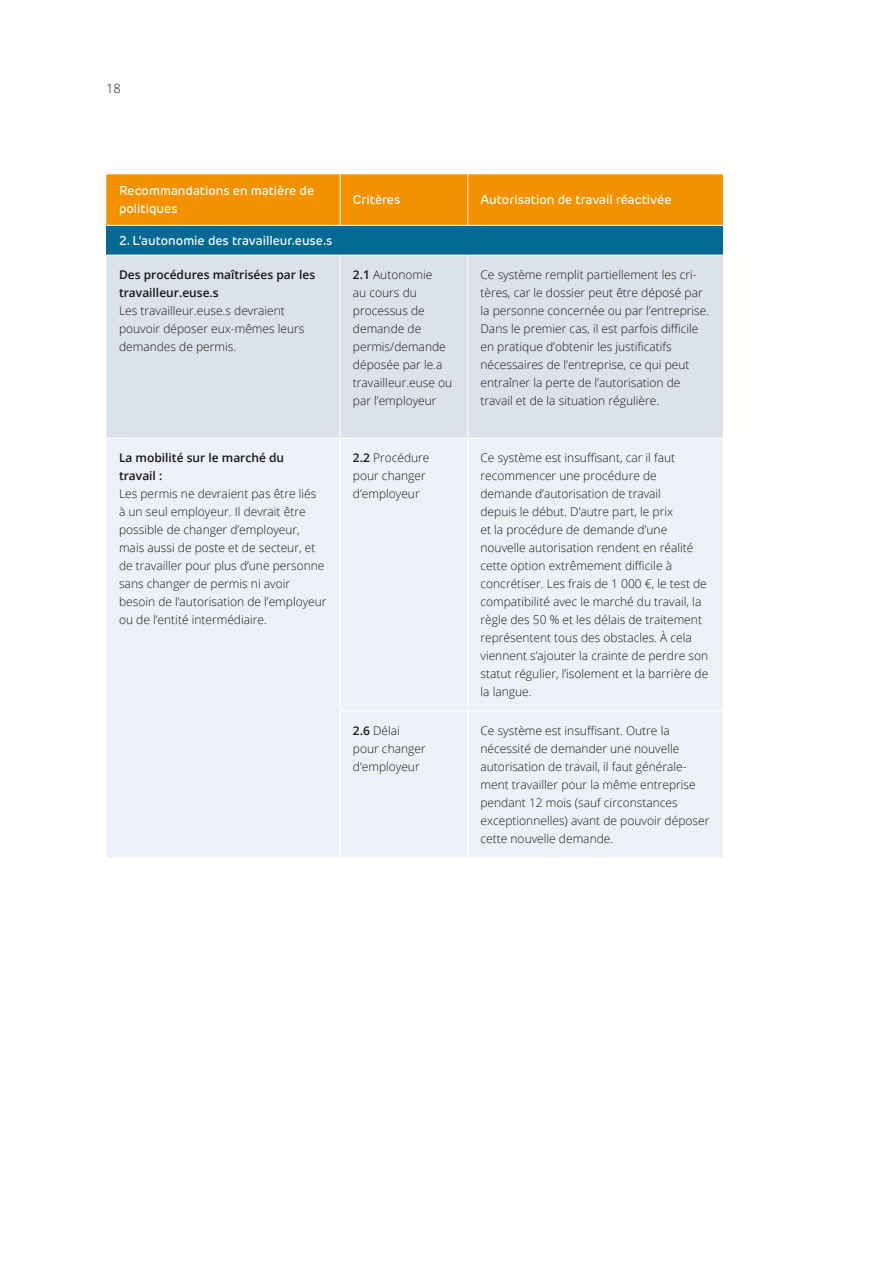
<style>
.page{position:relative;width:893px;height:1263px;background:#fff}
.page>*{position:absolute;margin:0;border:0;box-sizing:border-box;transform-origin:0 0}
.t1{font:500 12.75px/18px "New Rubrik Edge";color:#fff}
.t2{font:300 12.75px "Open Sans";color:#181716}
.t3{font:300 12px/18px "Open Sans";color:#181716}
.t4{font:600 12px/18px "Open Sans";color:#181716}
.s1{font-weight:600}
</style>
<div class="page">
<div style="left:106px;top:174px;width:617px;height:51px;background:#f39100"></div>
<div style="left:106px;top:225px;width:617px;height:30px;background:#046a93"></div>
<div style="left:106px;top:256px;width:617px;height:182px;background:#dce2ec"></div>
<div style="left:106px;top:439px;width:617px;height:418px;background:#edf0f6"></div>
<hr style="left:340px;top:174px;width:1px;height:51px;background:#fff">
<hr style="left:467px;top:174px;width:1px;height:51px;background:#fff">
<hr style="left:106px;top:225px;width:234px;height:1px;background:#fff">
<hr style="left:340px;top:225px;width:128px;height:1px;background:#fff">
<hr style="left:468px;top:225px;width:255px;height:1px;background:#fff">
<hr style="left:340px;top:256px;width:1px;height:182px;background:#fff">
<hr style="left:467px;top:256px;width:1px;height:182px;background:#fff">
<hr style="left:340px;top:439px;width:1px;height:271px;background:#fff">
<hr style="left:467px;top:439px;width:1px;height:271px;background:#fff">
<hr style="left:340px;top:710px;width:128px;height:2px;background:#fff">
<hr style="left:340px;top:712px;width:1px;height:145px;background:#fff">
<hr style="left:468px;top:710px;width:255px;height:2px;background:#fff">
<hr style="left:467px;top:712px;width:1px;height:145px;background:#fff">
<p class="t2" style="left:106px;top:79px;width:16px">18</p>
<p class="t1" style="left:119px;top:182px;width:197px">Recommandations en matière de politiques</p>
<p class="t1" style="left:353px;top:191px;width:49px">Critères</p>
<p class="t1" style="left:480px;top:191px;width:192px">Autorisation de travail réactivée</p>
<p class="t1" style="left:119px;top:231px;width:215px">2. L’autonomie des travailleur.euse.s</p>
<p class="t4" style="left:119px;top:266px;width:198px">Des procédures maîtrisées par les travailleur.euse.s</p>
<p class="t3" style="left:119px;top:302px;width:187px">Les travailleur.euse.s devraient pouvoir déposer eux-mêmes leurs demandes de permis.</p>
<p class="t3" style="left:353px;top:266px;width:101px"><span class="s1">2.1</span> Autonomie<br>au cours du processus de demande de permis/demande déposée par le.a travailleur.euse ou par l’employeur</p>
<p class="t3" style="left:480px;top:266px;width:230px">Ce système remplit partiellement les cri&shy;tères, car le dossier peut être déposé par la personne concernée ou par l’entreprise.<br>Dans le premier cas, il est parfois difficile en pratique d’obtenir les justificatifs nécessaires de l’entreprise, ce qui peut entraîner la perte de l’autorisation de travail et de la situation régulière.</p>
<p class="t4" style="left:119px;top:449px;width:167px">La mobilité sur le marché du travail :</p>
<p class="t3" style="left:119px;top:484px;width:209px">Les permis ne devraient pas être liés<br>à un seul employeur. Il devrait être possible de changer d’employeur, mais aussi de poste et de secteur, et de travailler pour plus d’une personne sans changer de permis ni avoir besoin de l’autorisation de l’employeur ou de l’entité intermédiaire.</p>
<p class="t3" style="left:353px;top:448px;width:78px"><span class="s1">2.2</span> Procédure pour changer d’employeur</p>
<p class="t3" style="left:480px;top:448px;width:229px">Ce système est insuffisant, car il faut recommencer une procédure de demande d’autorisation de travail<br>depuis le début. D’autre part, le prix<br>et la procédure de demande d’une nouvelle autorisation rendent en réalité cette option extrêmement difficile à concrétiser. Les frais de 1 000 €, le test de compatibilité avec le marché du travail, la règle des 50 % et les délais de traitement représentent tous des obstacles. À cela viennent s’ajouter la crainte de perdre son statut régulier, l’isolement et la barrière de la langue.</p>
<p class="t3" style="left:353px;top:721px;width:74px"><span class="s1">2.6</span> Délai pour changer d’employeur</p>
<p class="t3" style="left:480px;top:721px;width:230px">Ce système est insuffisant. Outre la nécessité de demander une nouvelle autorisation de travail, il faut générale&shy;ment travailler pour la même entreprise pendant 12 mois (sauf circonstances exceptionnelles) avant de pouvoir déposer cette nouvelle demande.</p>
</div>
